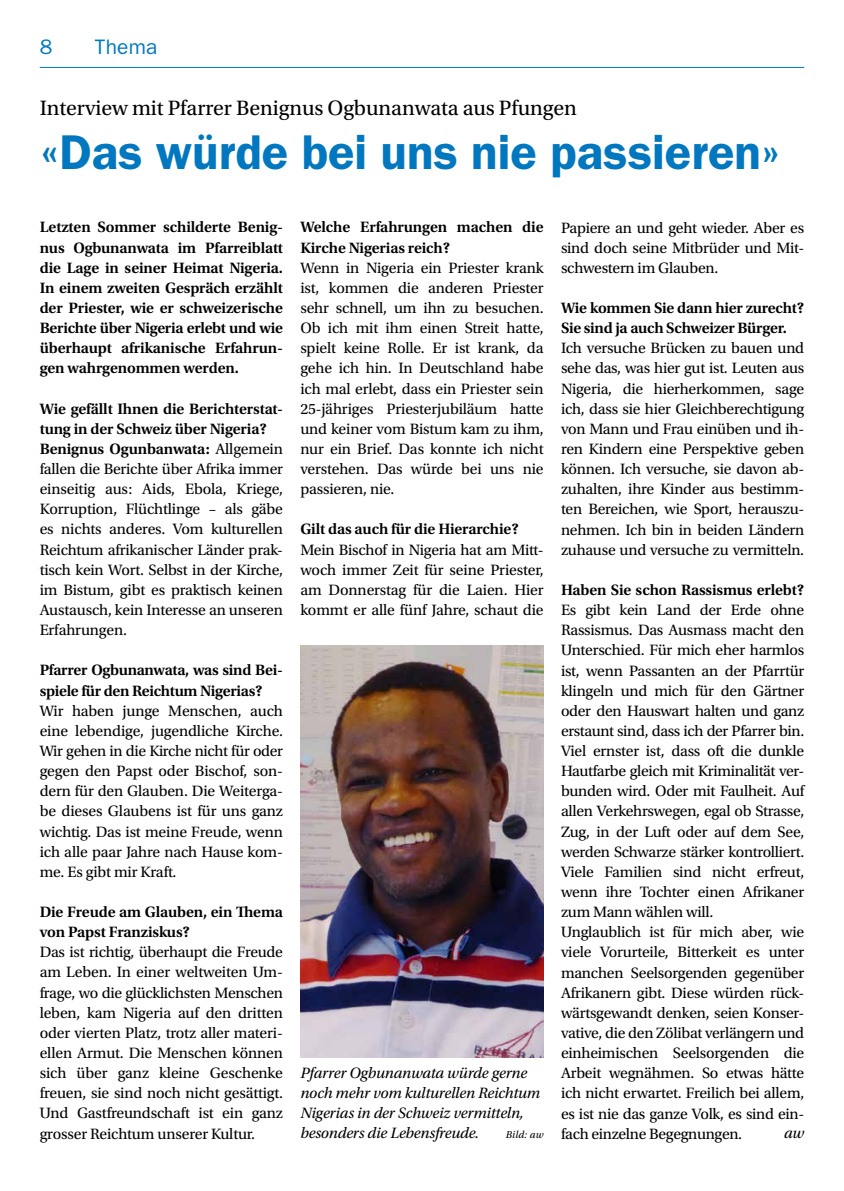
<style>
.page{position:relative;width:844px;height:1191px;background:#fff}
.page>*{position:absolute;margin:0;border:0;box-sizing:border-box;transform-origin:0 0}
.t1{font:600 49px "ITC Franklin Gothic Std";color:#0077be}
.t2{font:21.88px "Utopia Std";color:#000}
.t3{font:21px "ITC Franklin Gothic Std";letter-spacing:.01em;color:#0077be}
.t4{font:15.75px/20.1px "Utopia Std";letter-spacing:-.015em;color:#000;text-align:justify}
.t5{font:600 15.75px/20.1px "Utopia Std";letter-spacing:-.01em;color:#000}
.t6{font:italic 15.75px/20.1px "Utopia Std";letter-spacing:-.01em;color:#000}
.t7{font:italic 10.5px "Utopia Std";letter-spacing:.015em;color:#000}
.s1{font-weight:600}
</style>
<div class="page">
<img style="left:300px;top:645px;width:243px;height:413px">
<hr style="left:40px;top:67px;width:764px;height:1px;background:#0077be">
<h3 class="t3" style="left:40px;top:35px;width:14px">8</h3>
<h3 class="t3" style="left:95px;top:35px;width:64px">Thema</h3>
<h2 class="t2" style="left:40px;top:96px;width:538px">Interview mit Pfarrer Benignus Ogbunanwata aus Pfungen</h2>
<h1 class="t1" style="left:40px;top:123px;width:742px">«Das würde bei uns nie passieren»</h1>
<p class="t5" style="left:40px;top:217px;width:245px;text-align:justify">Letzten Sommer schilderte Benig&shy;nus Ogbunanwata im Pfarreiblatt die Lage in seiner Heimat Nigeria.<br>In einem zweiten Gespräch erzählt der Priester, wie er schweizerische Berichte über Nigeria erlebt und wie überhaupt afrikanische Erfahrun&shy;gen wahrgenommen werden.</p>
<p class="t4" style="left:40px;top:399px;width:245px;text-align:left"><span class="s1">Wie gefällt Ihnen die Berichterstat&shy;tung in der Schweiz über Nigeria?<br>Benignus Ogunbanwata:</span> Allgemein fallen die Berichte über Afrika immer einseitig aus: Aids, Ebola, Kriege, Korruption, Flüchtlinge – als gäbe es nichts anderes. Vom kulturellen Reichtum afrikanischer Länder prak&shy;tisch kein Wort. Selbst in der Kirche, im Bistum, gibt es praktisch keinen Austausch, kein Interesse an unseren Erfahrungen.</p>
<p class="t5" style="left:40px;top:660px;width:245px">Pfarrer Ogbunanwata, was sind Bei&shy;spiele für den Reichtum Nigerias?</p>
<p class="t4" style="left:40px;top:701px;width:245px">Wir haben junge Menschen, auch eine lebendige, jugendliche Kirche.<br>Wir gehen in die Kirche nicht für oder gegen den Papst oder Bischof, son&shy;dern für den Glauben. Die Weiterga&shy;be dieses Glaubens ist für uns ganz wichtig. Das ist meine Freude, wenn ich alle paar Jahre nach Hause kom&shy;me. Es gibt mir Kraft.</p>
<p class="t5" style="left:40px;top:902px;width:245px">Die Freude am Glauben, ein Thema von Papst Franziskus?</p>
<p class="t4" style="left:40px;top:942px;width:245px">Das ist richtig, überhaupt die Freude am Leben. In einer weltweiten Um&shy;frage, wo die glücklichsten Menschen leben, kam Nigeria auf den dritten oder vierten Platz, trotz aller materi&shy;ellen Armut. Die Menschen können sich über ganz kleine Geschenke freuen, sie sind noch nicht gesättigt.<br>Und Gastfreundschaft ist ein ganz grosser Reichtum unserer Kultur.</p>
<p class="t5" style="left:300px;top:217px;width:245px">Welche Erfahrungen machen die<br>Kirche Nigerias reich?</p>
<p class="t4" style="left:300px;top:258px;width:245px">Wenn in Nigeria ein Priester krank ist, kommen die anderen Priester sehr schnell, um ihn zu besuchen.<br>Ob ich mit ihm einen Streit hatte, spielt keine Rolle. Er ist krank, da gehe ich hin. In Deutschland habe ich mal erlebt, dass ein Priester sein 25-jähriges Priesterjubiläum hatte und keiner vom Bistum kam zu ihm, nur ein Brief. Das konnte ich nicht verstehen. Das würde bei uns nie passieren, nie.</p>
<p class="t5" style="left:300px;top:519px;width:220px">Gilt das auch für die Hierarchie?</p>
<p class="t4" style="left:300px;top:540px;width:245px">Mein Bischof in Nigeria hat am Mitt&shy;woch immer Zeit für seine Priester, am Donnerstag für die Laien. Hier kommt er alle fünf Jahre, schaut die</p>
<p class="t6" style="left:300px;top:1063px;width:241px">Pfarrer Ogbunanwata würde gerne noch mehr vom kulturellen Reichtum Nigerias in der Schweiz vermitteln, besonders die Lebensfreude.</p>
<p class="t7" style="left:505px;top:1129px;width:39px">Bild: aw</p>
<p class="t4" style="left:561px;top:218px;width:245px">Papiere an und geht wieder. Aber es sind doch seine Mitbrüder und Mit&shy;schwestern im Glauben.</p>
<p class="t5" style="left:561px;top:298px;width:245px">Wie kommen Sie dann hier zurecht?<br>Sie sind ja auch Schweizer Bürger.</p>
<p class="t4" style="left:561px;top:338px;width:245px">Ich versuche Brücken zu bauen und sehe das, was hier gut ist. Leuten aus Nigeria, die hierherkommen, sage ich, dass sie hier Gleichberechtigung von Mann und Frau einüben und ih&shy;ren Kindern eine Perspektive geben können. Ich versuche, sie davon ab&shy;zuhalten, ihre Kinder aus bestimm&shy;ten Bereichen, wie Sport, herauszu&shy;nehmen. Ich bin in beiden Ländern zuhause und versuche zu vermitteln.</p>
<p class="t5" style="left:561px;top:580px;width:245px">Haben Sie schon Rassismus erlebt?</p>
<p class="t4" style="left:561px;top:600px;width:245px;text-align:left">Es gibt kein Land der Erde ohne Rassismus. Das Ausmass macht den Unterschied. Für mich eher harmlos ist, wenn Passanten an der Pfarrtür klingeln und mich für den Gärtner oder den Hauswart halten und ganz erstaunt sind, dass ich der Pfarrer bin.<br>Viel ernster ist, dass oft die dunkle Hautfarbe gleich mit Kriminalität ver&shy;bunden wird. Oder mit Faulheit. Auf allen Verkehrswegen, egal ob Strasse, Zug, in der Luft oder auf dem See, werden Schwarze stärker kontrolliert.<br>Viele Familien sind nicht erfreut, wenn ihre Tochter einen Afrikaner zum Mann wählen will.<br>Unglaublich ist für mich aber, wie viele Vorurteile, Bitterkeit es unter manchen Seelsorgenden gegenüber Afrikanern gibt. Diese würden rück&shy;wärtsgewandt denken, seien Konser&shy;vative, die den Zölibat verlängern und einheimischen Seelsorgenden die Arbeit wegnähmen. So etwas hätte ich nicht erwartet. Freilich bei allem, es ist nie das ganze Volk, es sind ein&shy;fach einzelne Begegnungen.</p>
<p class="t6" style="left:784px;top:1123px;width:22px">aw</p>
</div>
